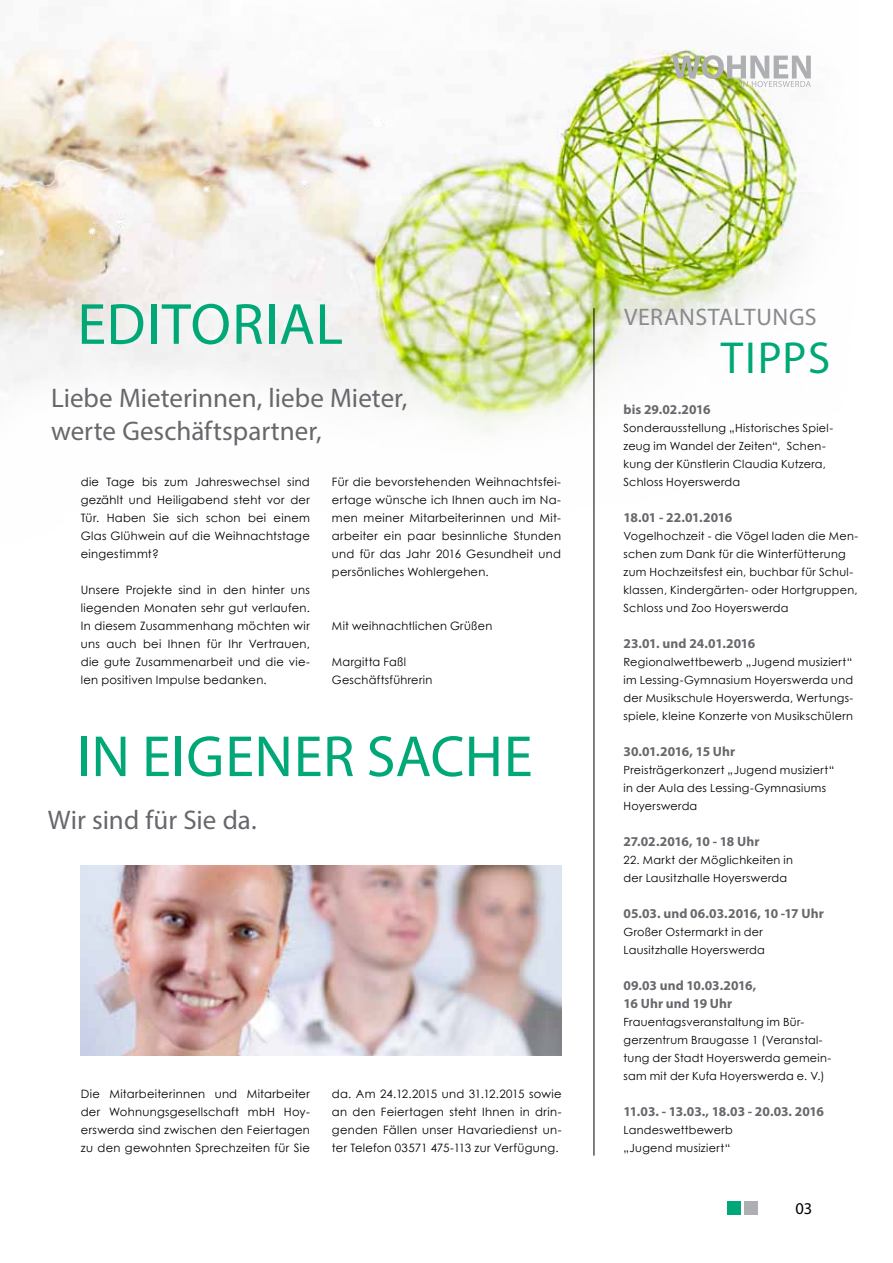
<style>
.page{position:relative;width:893px;height:1263px;background:#fff}
.page>*{position:absolute;margin:0;border:0;box-sizing:border-box;transform-origin:0 0}
.t1{font:58.5px "Myriad Pro";letter-spacing:.01em;color:#00a877}
.t2{font:45px "Myriad Pro";letter-spacing:.035em;color:#00a877}
.t3{font:27px/33px "Myriad Pro";color:#68676c}
.t4{font:24px "Myriad Pro";letter-spacing:.02em;color:#8a898e}
.t5{font:16.5px "Myriad Pro";color:#000}
.t6{font:700 13.5px/18px "Myriad Pro";letter-spacing:-.005em;color:#68676c}
.t7{font:700 13.5px "Myriad Pro";letter-spacing:-.03em;color:#68676c}
.t8{font:11.55px/18px "Century Gothic";letter-spacing:.025em;color:#000;text-align:justify}
.t9{font:11.25px/18px "Century Gothic";letter-spacing:.025em;color:#000}
</style>
<div class="page">
<img style="left:0;top:37px;width:783px;height:639px">
<hr style="left:594px;top:308px;width:1px;height:847px;background:#000">
<div style="left:727px;top:1201px;width:14px;height:14px;background:#00a877"></div>
<div style="left:744px;top:1201px;width:14px;height:14px;background:#aeafb2"></div>
<img style="left:672px;top:55px;width:139px;height:32px">
<img style="left:81px;top:865px;width:480px;height:190px">
<h1 class="t1" style="left:77px;top:288px;width:267px">EDITORIAL</h1>
<h3 class="t3" style="left:51px;top:380px;width:358px">Liebe Mieterinnen, liebe Mieter, werte Geschäftspartner,</h3>
<p class="t8" style="left:81px;top:473px;width:231px">die Tage bis zum Jahreswechsel sind gezählt und Heiligabend steht vor der Tür. Haben Sie sich schon bei einem Glas Glühwein auf die Weihnachtstage eingestimmt?</p>
<p class="t8" style="left:81px;top:581px;width:231px">Unsere Projekte sind in den hinter uns liegenden Monaten sehr gut verlaufen.<br>In diesem Zusammenhang möchten wir uns auch bei Ihnen für Ihr Vertrauen, die gute Zusammenarbeit und die vie&shy;len positiven Impulse bedanken.</p>
<p class="t8" style="left:332px;top:473px;width:231px">Für die bevorstehenden Weihnachtsfei&shy;ertage wünsche ich Ihnen auch im Na&shy;men meiner Mitarbeiterinnen und Mit&shy;arbeiter ein paar besinnliche Stunden und für das Jahr 2016 Gesundheit und persönliches Wohlergehen.</p>
<p class="t8" style="left:332px;top:617px;width:162px">Mit weihnachtlichen Grüßen</p>
<p class="t8" style="left:332px;top:653px;width:102px">Margitta Faßl<br>Geschäftsführerin</p>
<h1 class="t1" style="left:77px;top:720px;width:458px">IN EIGENER SACHE</h1>
<h3 class="t3" style="left:48px;top:803px;width:210px">Wir sind für Sie da.</h3>
<p class="t8" style="left:81px;top:1085px;width:231px">Die Mitarbeiterinnen und Mitarbeiter der Wohnungsgesellschaft mbH Hoy&shy;erswerda sind zwischen den Feiertagen zu den gewohnten Sprechzeiten für Sie</p>
<p class="t8" style="left:332px;top:1085px;width:231px">da. Am 24.12.2015 und 31.12.2015 sowie an den Feiertagen steht Ihnen in drin&shy;genden Fällen unser Havariedienst un&shy;ter Telefon 03571 475-113 zur Verfügung.</p>
<h3 class="t4" style="left:624px;top:302px;width:194px">VERANSTALTUNGS</h3>
<h2 class="t2" style="left:721px;top:330px;width:111px">TIPPS</h2>
<p class="t6" style="left:623px;top:400px;width:89px">bis 29.02.2016</p>
<p class="t9" style="left:623px;top:419px;width:211px">Sonderausstellung „Historisches Spiel&shy;zeug im Wandel der Zeiten“, Schen&shy;kung der Künstlerin Claudia Kutzera, Schloss Hoyerswerda</p>
<p class="t7" style="left:623px;top:509px;width:110px">18.01 - 22.01.2016</p>
<p class="t9" style="left:623px;top:527px;width:236px">Vogelhochzeit - die Vögel laden die Men&shy;schen zum Dank für die Winterfütterung zum Hochzeitsfest ein, buchbar für Schul&shy;klassen, Kindergärten- oder Hortgruppen, Schloss und Zoo Hoyerswerda</p>
<p class="t6" style="left:623px;top:634px;width:133px">23.01. und 24.01.2016</p>
<p class="t9" style="left:623px;top:653px;width:231px;text-align:justify">Regionalwettbewerb „Jugend musiziert“ im Lessing-Gymnasium Hoyerswerda und der Musikschule Hoyerswerda, Wertungs&shy;spiele, kleine Konzerte von Musikschülern</p>
<p class="t6" style="left:623px;top:742px;width:113px">30.01.2016, 15 Uhr</p>
<p class="t9" style="left:623px;top:761px;width:212px">Preisträgerkonzert „Jugend musiziert“ in der Aula des Lessing-Gymnasiums<br>Hoyerswerda</p>
<p class="t6" style="left:623px;top:832px;width:137px">27.02.2016, 10 - 18 Uhr</p>
<p class="t9" style="left:623px;top:851px;width:171px">22. Markt der Möglichkeiten in der Lausitzhalle Hoyerswerda</p>
<p class="t6" style="left:623px;top:904px;width:202px">05.03. und 06.03.2016, 10 -17 Uhr</p>
<p class="t9" style="left:623px;top:923px;width:143px">Großer Ostermarkt in der<br>Lausitzhalle Hoyerswerda</p>
<p class="t6" style="left:623px;top:976px;width:134px">09.03 und 10.03.2016,<br>16 Uhr und 19 Uhr</p>
<p class="t9" style="left:623px;top:1013px;width:209px">Frauentagsveranstaltung im Bür&shy;gerzentrum Braugasse 1 (Veranstal&shy;tung der Stadt Hoyerswerda gemein&shy;sam mit der Kufa Hoyerswerda e. V.)</p>
<p class="t6" style="left:623px;top:1102px;width:202px">11.03. - 13.03., 18.03 - 20.03. 2016</p>
<p class="t9" style="left:623px;top:1121px;width:111px">Landeswettbewerb „Jugend musiziert“</p>
<h3 class="t5" style="left:796px;top:1198px;width:18px">03</h3>
</div>
